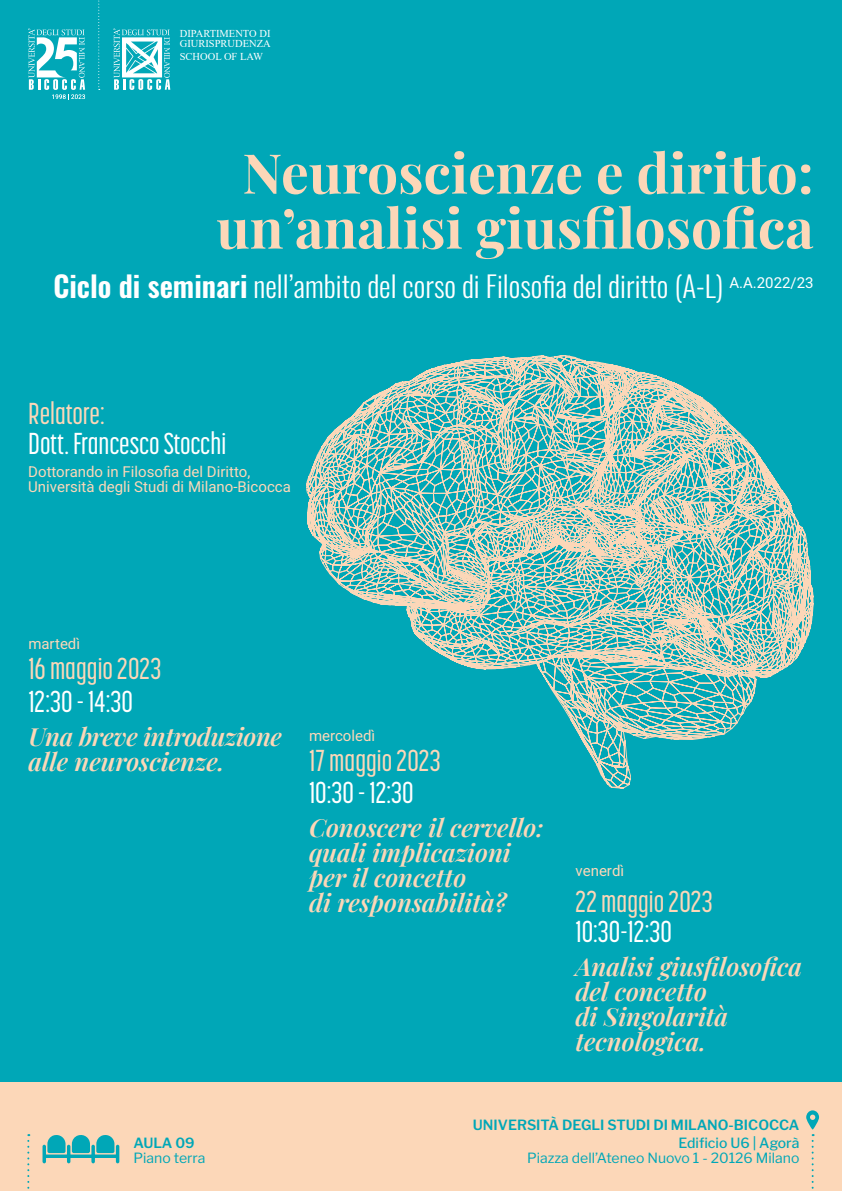
<style>
.page{position:relative;width:842px;height:1191px;background:#00a7b7}
.page>*{position:absolute;margin:0;border:0;box-sizing:border-box;transform-origin:0 0}
.t1{font:700 55px/55px "Playfair Display";color:#fcd7b8;text-align:center}
.t2{font:500 30px "Korolev Compressed";color:#fff}
.t3{font:500 30px "Korolev Compressed";color:#fcd7b8}
.t4{font:300 29px "Oswald";color:#fff}
.t5{font:italic 600 25px/25px "Playfair Display";color:#fcd7b8}
.t6{font:15px/15px "Heebo";color:#fcd7b8}
.t7{font:14px "Libre Franklin";color:#00a7b7}
.t8{font:600 14px "Libre Franklin";color:#00a7b7}
.t9{font:500 14px "Libre Franklin";color:#00a7b7}
.t10{font:10.5px/10.5px "Times New Roman";color:#fff}
.s1{font-weight:600}
</style>
<div class="page">
<svg style="left:455px;top:359px;width:122px;height:4px"></svg>
<svg style="left:309px;top:453px;width:67px;height:151px"></svg>
<svg style="left:318px;top:433px;width:58px;height:161px"></svg>
<svg style="left:331px;top:421px;width:45px;height:161px"></svg>
<svg style="left:345px;top:394px;width:31px;height:175px"></svg>
<svg style="left:376px;top:363px;width:438px;height:426px"></svg>
<div style="left:0;top:1082px;width:842px;height:109px;background:#fcd7b8"></div>
<svg style="left:27px;top:1134px;width:2px;height:55px"></svg>
<svg style="left:43px;top:1135px;width:76px;height:28px"></svg>
<svg style="left:806px;top:1110px;width:13px;height:79px"></svg>
<svg style="left:28px;top:29px;width:57px;height:70px"></svg>
<svg style="left:113px;top:29px;width:57px;height:61px"></svg>
<svg style="left:98px;top:0;width:2px;height:90px"></svg>
<p class="t10" style="left:180px;top:28px;width:93px">DIPARTIMENTO DI<br>GIURISPRUDENZA</p>
<p class="t10" style="left:180px;top:50px;width:85px">SCHOOL OF LAW</p>
<h1 class="t1" style="left:216px;top:141px;width:599px">Neuroscienze e diritto: un’analisi giusfilosofica</h1>
<p class="t4" style="left:54px;top:266px;width:762px"><span class="s1">Ciclo di seminari</span> nell’ambito del corso di Filosofia del diritto (A-L) <sup>A.A.2022/23</sup></p>
<p class="t3" style="left:28px;top:397px;width:78px">Relatore:</p>
<p class="t2" style="left:28px;top:427px;width:199px">Dott. Francesco Stocchi</p>
<p class="t6" style="left:28px;top:464px;width:264px">Dottorando in Filosofia del Diritto,<br>Università degli Studi di Milano-Bicocca</p>
<p class="t6" style="left:28px;top:636px;width:53px">martedì</p>
<p class="t3" style="left:28px;top:652px;width:135px">16 maggio 2023</p>
<p class="t2" style="left:28px;top:685px;width:106px">12:30 - 14:30</p>
<p class="t5" style="left:28px;top:722px;width:255px">Una breve introduzione alle neuroscienze.</p>
<p class="t6" style="left:309px;top:728px;width:68px">mercoledì</p>
<p class="t3" style="left:309px;top:743px;width:133px">17 maggio 2023</p>
<p class="t2" style="left:309px;top:776px;width:106px">10:30 - 12:30</p>
<p class="t5" style="left:309px;top:813px;width:236px">Conoscere il cervello: quali implicazioni per il concetto<br>di responsabilità?</p>
<p class="t6" style="left:575px;top:863px;width:50px">venerdì</p>
<p class="t3" style="left:575px;top:885px;width:139px">22 maggio 2023</p>
<p class="t2" style="left:575px;top:915px;width:98px">10:30-12:30</p>
<p class="t5" style="left:575px;top:952px;width:228px">Analisi giusfilosofica del concetto<br>di Singolarità tecnologica.</p>
<p class="t8" style="left:134px;top:1131px;width:63px">AULA 09</p>
<p class="t7" style="left:134px;top:1146px;width:73px">Piano terra</p>
<p class="t8" style="left:473px;top:1113px;width:328px">UNIVERSITÀ DEGLI STUDI DI MILANO-BICOCCA</p>
<p class="t9" style="left:678px;top:1131px;width:122px">Edificio U6 | Agorà</p>
<p class="t7" style="left:527px;top:1146px;width:274px">Piazza dell’Ateneo Nuovo 1 - 20126 Milano</p>
</div>
